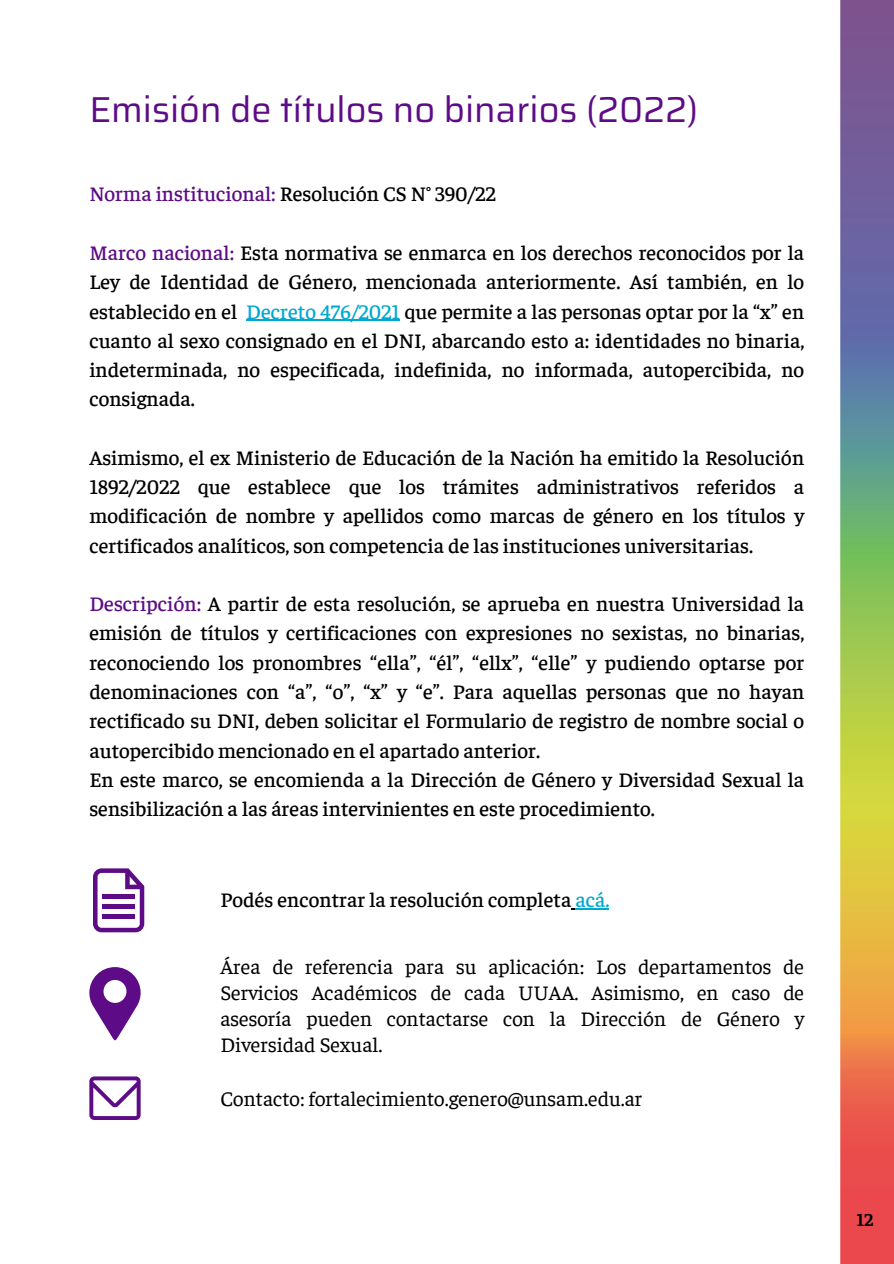
<style>
.page{position:relative;width:894px;height:1264px;background:#fff}
.page>*{position:absolute;margin:0;border:0;box-sizing:border-box;transform-origin:0 0}
.t1{font:36px "Saira UNSAM";color:#5d0b86}
.t2{font:500 21px/29.2px "Faustina";color:#000;text-align:justify}
.t3{font:21px/25.8px "Faustina";color:#000;text-align:justify}
.t4{font:700 18px "Faustina";color:#000}
.s1{color:#5d0b86}
.s2{color:#00a9cf}
</style>
<div class="page">
<hr style="left:246px;top:320px;width:154px;height:1px;background:#00a9cf">
<img style="left:840px;top:0;width:53px;height:1263px">
<hr style="left:575px;top:908px;width:34px;height:1px;background:#00a9cf">
<svg style="left:93px;top:868px;width:51px;height:64px"></svg>
<hr style="left:102px;top:914px;width:33px;height:4px;background:#5d0b86">
<hr style="left:102px;top:904px;width:33px;height:4px;background:#5d0b86">
<div style="left:102px;top:894px;width:33px;height:5px;background:#5d0b86"></div>
<svg style="left:89px;top:967px;width:52px;height:74px"></svg>
<svg style="left:89px;top:1076px;width:52px;height:43px"></svg>
<h1 class="t1" style="left:89px;top:81px;width:610px">Emisión de títulos no binarios (2022)</h1>
<h2 class="t2" style="left:89px;top:178px;width:408px"><span class="s1">Norma institucional:</span> Resolución CS N° 390/22</h2>
<h2 class="t2" style="left:89px;top:237px;width:716px"><span class="s1">Marco nacional:</span> Esta normativa se enmarca en los derechos reconocidos por la Ley de Identidad de Género, mencionada anteriormente. Así también, en lo establecido en el <span class="s2">Decreto 476/2021</span> que permite a las personas optar por la “x” en cuanto al sexo consignado en el DNI, abarcando esto a: identidades no binaria, indeterminada, no especificada, indefinida, no informada, autopercibida, no consignada.</h2>
<h2 class="t2" style="left:89px;top:441px;width:716px">Asimismo, el ex Ministerio de Educación de la Nación ha emitido la Resolución 1892/2022 que establece que los trámites administrativos referidos a modificación de nombre y apellidos como marcas de género en los títulos y certificados analíticos, son competencia de las instituciones universitarias.</h2>
<h2 class="t2" style="left:89px;top:588px;width:716px;text-align:left"><span class="s1">Descripción:</span> A partir de esta resolución, se aprueba en nuestra Universidad la emisión de títulos y certificaciones con expresiones no sexistas, no binarias, reconociendo los pronombres “ella”, “él”, “ellx”, “elle” y pudiendo optarse por denominaciones con “a”, “o”, “x” y “e”. Para aquellas personas que no hayan rectificado su DNI, deben solicitar el Formulario de registro de nombre social o autopercibido mencionado en el apartado anterior.<br>En este marco, se encomienda a la Dirección de Género y Diversidad Sexual la sensibilización a las áreas intervinientes en este procedimiento.</h2>
<h2 class="t2" style="left:220px;top:883px;width:390px">Podés encontrar la resolución completa <span class="s2">acá.</span></h2>
<p class="t3" style="left:220px;top:952px;width:585px">Área de referencia para su aplicación: Los departamentos de Servicios Académicos de cada UUAA. Asimismo, en caso de asesoría pueden contactarse con la Dirección de Género y Diversidad Sexual.</p>
<p class="t3" style="left:220px;top:1083px;width:423px">Contacto: fortalecimiento.genero@unsam.edu.ar</p>
<p class="t4" style="left:856px;top:1206px;width:18px">12</p>
</div>
